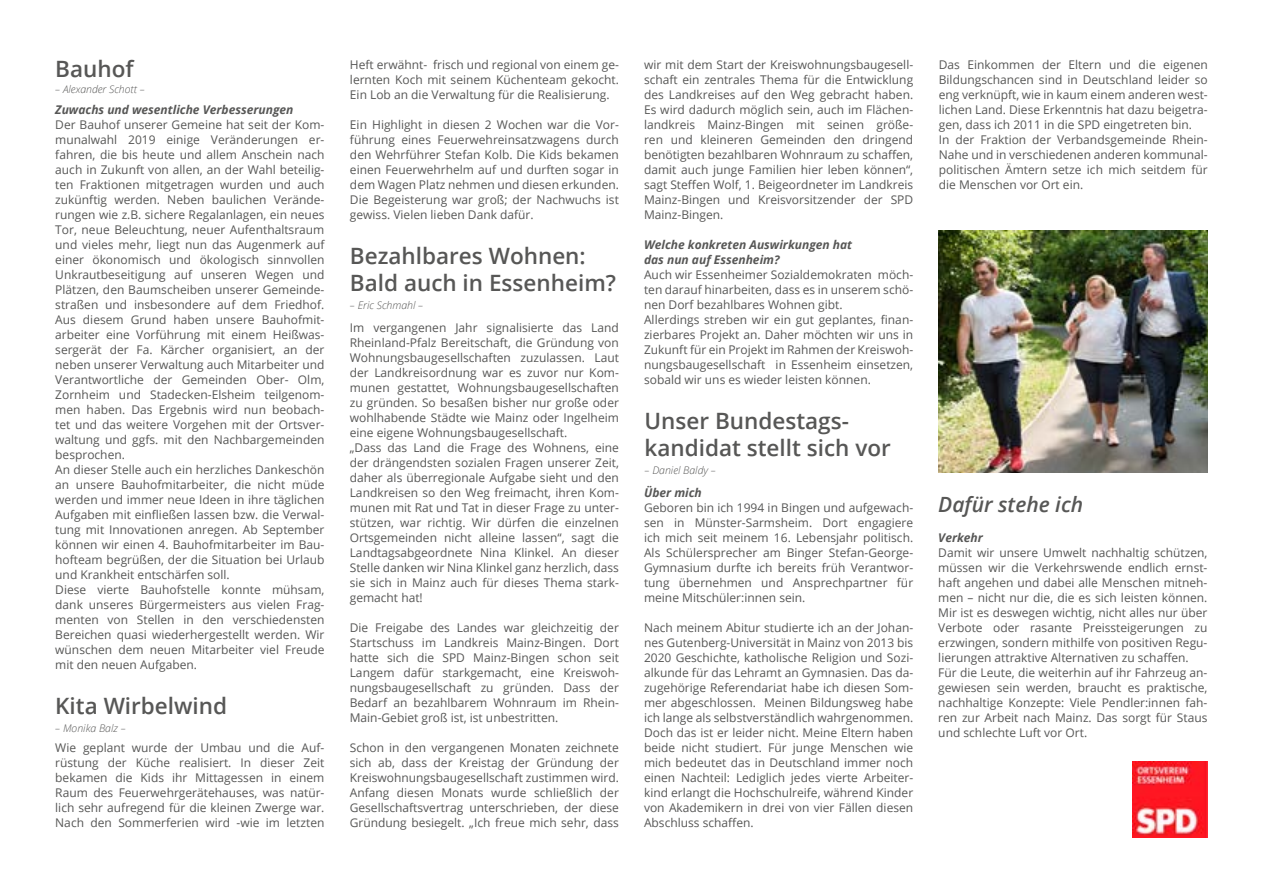
<style>
.page{position:relative;width:1263px;height:893px;background:#fff}
.page>*{position:absolute;margin:0;border:0;box-sizing:border-box;transform-origin:0 0}
.t1{font:600 22.5px/27px "Open Sans";color:#575756}
.t2{font:italic 600 21px "Open Sans";color:#575756}
.t3{font:12px/15px "Open Sans";color:#575756;text-align:justify}
.t4{font:italic 700 12px/15px "Open Sans";color:#575756}
.t5{font:italic 300 10.5px "Open Sans";color:#575756}
</style>
<div class="page">
<img style="left:1132px;top:762px;width:76px;height:76px">
<img style="left:938px;top:230px;width:270px;height:243px">
<h1 class="t1" style="left:55px;top:54px;width:80px">Bauhof</h1>
<p class="t5" style="left:55px;top:82px;width:91px">– Alexander Schott –</p>
<p class="t4" style="left:55px;top:102px;width:240px">Zuwachs und wesentliche Verbesserungen</p>
<p class="t3" style="left:55px;top:117px;width:271px;text-align:left">Der Bauhof unserer Gemeine hat seit der Kom&shy;munalwahl 2019 einige Veränderungen er&shy;fahren, die bis heute und allem Anschein nach auch in Zukunft von allen, an der Wahl beteilig&shy;ten Fraktionen mitgetragen wurden und auch zukünftig werden. Neben baulichen Verände&shy;rungen wie z.B. sichere Regalanlagen, ein neues Tor, neue Beleuchtung, neuer Aufenthaltsraum und vieles mehr, liegt nun das Augenmerk auf einer ökonomisch und ökologisch sinnvollen Unkrautbeseitigung auf unseren Wegen und Plätzen, den Baumscheiben unserer Gemeinde&shy;straßen und insbesondere auf dem Friedhof.<br>Aus diesem Grund haben unsere Bauhofmit&shy;arbeiter eine Vorführung mit einem Heißwas&shy;sergerät der Fa. Kärcher organisiert, an der neben unserer Verwaltung auch Mitarbeiter und Verantwortliche der Gemeinden Ober- Olm, Zornheim und Stadecken-Elsheim teilgenom&shy;men haben. Das Ergebnis wird nun beobach&shy;tet und das weitere Vorgehen mit der Ortsver&shy;waltung und ggfs. mit den Nachbargemeinden besprochen.<br>An dieser Stelle auch ein herzliches Dankeschön an unsere Bauhofmitarbeiter, die nicht müde werden und immer neue Ideen in ihre täglichen Aufgaben mit einfließen lassen bzw. die Verwal&shy;tung mit Innovationen anregen. Ab September können wir einen 4. Bauhofmitarbeiter im Bau&shy;hofteam begrüßen, der die Situation bei Urlaub und Krankheit entschärfen soll.<br>Diese vierte Bauhofstelle konnte mühsam, dank unseres Bürgermeisters aus vielen Frag&shy;menten von Stellen in den verschiedensten Bereichen quasi wiederhergestellt werden. Wir wünschen dem neuen Mitarbeiter viel Freude mit den neuen Aufgaben.</p>
<h1 class="t1" style="left:55px;top:692px;width:173px">Kita Wirbelwind</h1>
<p class="t5" style="left:55px;top:721px;width:72px">– Monika Balz –</p>
<p class="t3" style="left:55px;top:739px;width:271px">Wie geplant wurde der Umbau und die Auf&shy;rüstung der Küche realisiert. In dieser Zeit bekamen die Kids ihr Mittagessen in einem Raum des Feuerwehrgerätehauses, was natür&shy;lich sehr aufregend für die kleinen Zwerge war.<br>Nach den Sommerferien wird -wie im letzten</p>
<p class="t3" style="left:350px;top:57px;width:270px">Heft erwähnt- frisch und regional von einem ge&shy;lernten Koch mit seinem Küchenteam gekocht.<br>Ein Lob an die Verwaltung für die Realisierung.</p>
<p class="t3" style="left:350px;top:117px;width:270px">Ein Highlight in diesen 2 Wochen war die Vor&shy;führung eines Feuerwehreinsatzwagens durch den Wehrführer Stefan Kolb. Die Kids bekamen einen Feuerwehrhelm auf und durften sogar in dem Wagen Platz nehmen und diesen erkunden.<br>Die Begeisterung war groß; der Nachwuchs ist gewiss. Vielen lieben Dank dafür.</p>
<h1 class="t1" style="left:350px;top:242px;width:268px">Bezahlbares Wohnen:<br>Bald auch in Essenheim?</h1>
<p class="t5" style="left:350px;top:298px;width:75px">– Eric Schmahl –</p>
<p class="t3" style="left:350px;top:319px;width:271px;text-align:left">Im vergangenen Jahr signalisierte das Land Rheinland-Pfalz Bereitschaft, die Gründung von Wohnungsbaugesellschaften zuzulassen. Laut der Landkreisordnung war es zuvor nur Kom&shy;munen gestattet, Wohnungsbaugesellschaften zu gründen. So besaßen bisher nur große oder wohlhabende Städte wie Mainz oder Ingelheim eine eigene Wohnungsbaugesellschaft.<br>„Dass das Land die Frage des Wohnens, eine der drängendsten sozialen Fragen unserer Zeit, daher als überregionale Aufgabe sieht und den Landkreisen so den Weg freimacht, ihren Kom&shy;munen mit Rat und Tat in dieser Frage zu unter&shy;stützen, war richtig. Wir dürfen die einzelnen Ortsgemeinden nicht alleine lassen“, sagt die Landtagsabgeordnete Nina Klinkel. An dieser Stelle danken wir Nina Klinkel ganz herzlich, dass sie sich in Mainz auch für dieses Thema stark&shy;gemacht hat!</p>
<p class="t3" style="left:350px;top:619px;width:271px">Die Freigabe des Landes war gleichzeitig der Startschuss im Landkreis Mainz-Bingen. Dort hatte sich die SPD Mainz-Bingen schon seit Langem dafür starkgemacht, eine Kreiswoh&shy;nungsbaugesellschaft zu gründen. Dass der Bedarf an bezahlbarem Wohnraum im Rhein-Main-Gebiet groß ist, ist unbestritten.</p>
<p class="t3" style="left:350px;top:739px;width:271px">Schon in den vergangenen Monaten zeichnete sich ab, dass der Kreistag der Gründung der Kreiswohnungsbaugesellschaft zustimmen wird.<br>Anfang diesen Monats wurde schließlich der Gesellschaftsvertrag unterschrieben, der diese Gründung besiegelt. „Ich freue mich sehr, dass</p>
<p class="t3" style="left:644px;top:57px;width:271px">wir mit dem Start der Kreiswohnungsbaugesell&shy;schaft ein zentrales Thema für die Entwicklung des Landkreises auf den Weg gebracht haben.<br>Es wird dadurch möglich sein, auch im Flächen&shy;landkreis Mainz-Bingen mit seinen größe&shy;ren und kleineren Gemeinden den dringend benötigten bezahlbaren Wohnraum zu schaffen, damit auch junge Familien hier leben können“, sagt Steffen Wolf, 1. Beigeordneter im Landkreis Mainz-Bingen und Kreisvorsitzender der SPD Mainz-Bingen.</p>
<p class="t4" style="left:644px;top:237px;width:210px">Welche konkreten Auswirkungen hat das nun auf Essenheim?</p>
<p class="t3" style="left:644px;top:267px;width:271px;text-align:left">Auch wir Essenheimer Sozialdemokraten möch&shy;ten darauf hinarbeiten, dass es in unserem schö&shy;nen Dorf bezahlbares Wohnen gibt.<br>Allerdings streben wir ein gut geplantes, finan&shy;zierbares Projekt an. Daher möchten wir uns in Zukunft für ein Projekt im Rahmen der Kreiswoh&shy;nungsbaugesellschaft in Essenheim einsetzen, sobald wir uns es wieder leisten können.</p>
<h1 class="t1" style="left:644px;top:407px;width:248px">Unser Bundestags&shy;kandidat stellt sich vor</h1>
<p class="t5" style="left:644px;top:463px;width:73px">– Daniel Baldy –</p>
<p class="t4" style="left:644px;top:484px;width:59px">Über mich</p>
<p class="t3" style="left:644px;top:499px;width:271px">Geboren bin ich 1994 in Bingen und aufgewach&shy;sen in Münster-Sarmsheim. Dort engagiere ich mich seit meinem 16. Lebensjahr politisch.<br>Als Schülersprecher am Binger Stefan-George-Gymnasium durfte ich bereits früh Verantwor&shy;tung übernehmen und Ansprechpartner für meine Mitschüler:innen sein.</p>
<p class="t3" style="left:644px;top:619px;width:271px">Nach meinem Abitur studierte ich an der Johan&shy;nes Gutenberg-Universität in Mainz von 2013 bis 2020 Geschichte, katholische Religion und Sozi&shy;alkunde für das Lehramt an Gymnasien. Das da&shy;zugehörige Referendariat habe ich diesen Som&shy;mer abgeschlossen. Meinen Bildungsweg habe ich lange als selbstverständlich wahrgenommen.<br>Doch das ist er leider nicht. Meine Eltern haben beide nicht studiert. Für junge Menschen wie mich bedeutet das in Deutschland immer noch einen Nachteil: Lediglich jedes vierte Arbeiter&shy;kind erlangt die Hochschulreife, während Kinder von Akademikern in drei von vier Fällen diesen Abschluss schaffen.</p>
<p class="t3" style="left:939px;top:57px;width:270px;text-align:left">Das Einkommen der Eltern und die eigenen Bildungschancen sind in Deutschland leider so eng verknüpft, wie in kaum einem anderen west&shy;lichen Land. Diese Erkenntnis hat dazu beigetra&shy;gen, dass ich 2011 in die SPD eingetreten bin.<br>In der Fraktion der Verbandsgemeinde Rhein-Nahe und in verschiedenen anderen kommunal&shy;politischen Ämtern setze ich mich seitdem für die Menschen vor Ort ein.</p>
<h2 class="t2" style="left:938px;top:489px;width:146px">Dafür stehe ich</h2>
<p class="t4" style="left:938px;top:529px;width:46px">Verkehr</p>
<p class="t3" style="left:938px;top:544px;width:271px;text-align:left">Damit wir unsere Umwelt nachhaltig schützen, müssen wir die Verkehrswende endlich ernst&shy;haft angehen und dabei alle Menschen mitneh&shy;men – nicht nur die, die es sich leisten können.<br>Mir ist es deswegen wichtig, nicht alles nur über Verbote oder rasante Preissteigerungen zu erzwingen, sondern mithilfe von positiven Regu&shy;lierungen attraktive Alternativen zu schaffen.<br>Für die Leute, die weiterhin auf ihr Fahrzeug an&shy;gewiesen sein werden, braucht es praktische, nachhaltige Konzepte: Viele Pendler:innen fah&shy;ren zur Arbeit nach Mainz. Das sorgt für Staus und schlechte Luft vor Ort.</p>
</div>
